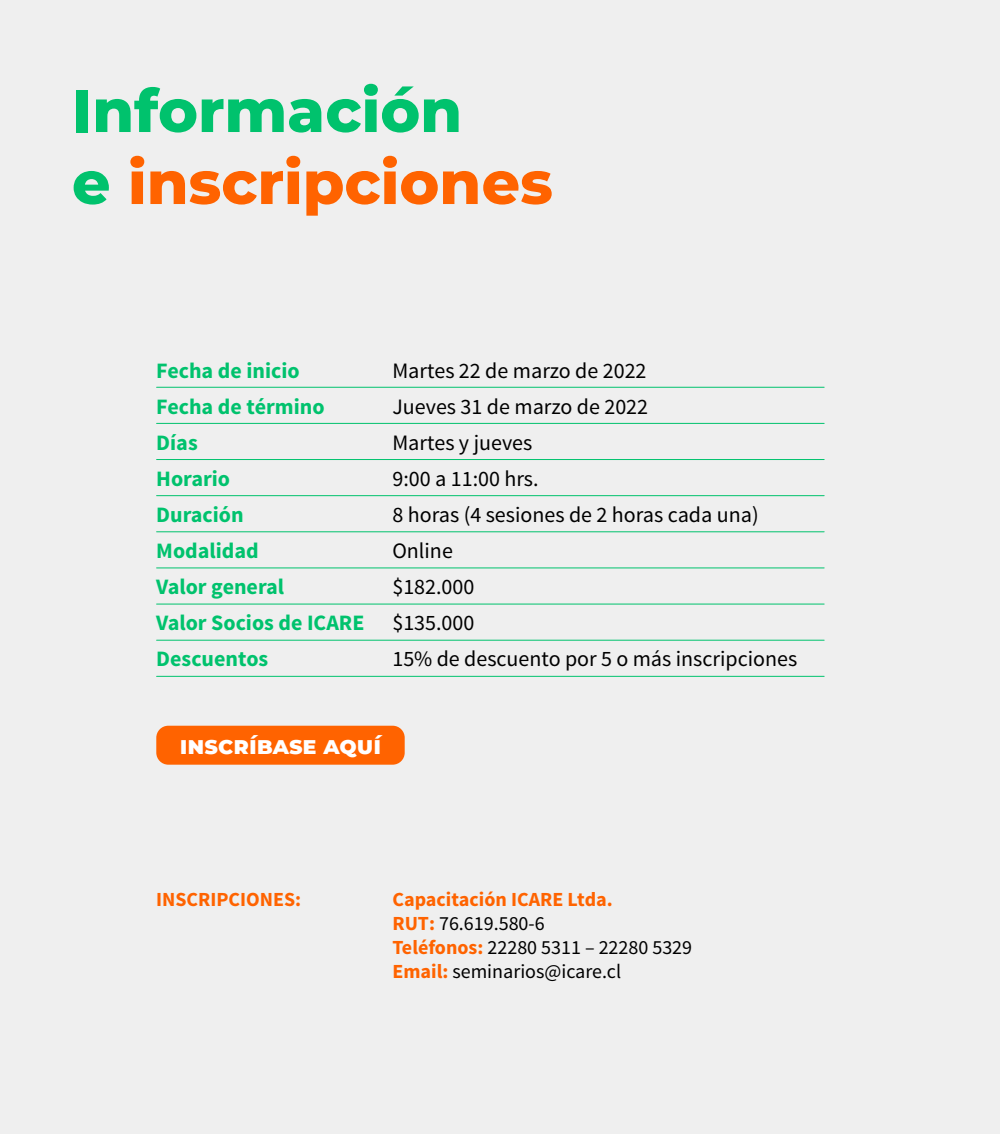
<style>
.page{position:relative;width:1000px;height:1134px;background:#efefef}
.page>*{position:absolute;margin:0;border:0;box-sizing:border-box;transform-origin:0 0}
.t1{font:800 60px/72px "Montserrat";color:#ff6300}
.t2{font:800 24px "Montserrat";color:#fff}
.t3{font:22px/36px "Source Sans Pro";color:#000}
.t4{font:700 22px/36px "Source Sans Pro";color:#00c26d}
.t5{font:20px/24px "Source Sans Pro";color:#000}
.t6{font:700 20px "Source Sans Pro";color:#ff6300}
.s1{color:#00c26d}
.s2{font-weight:700;color:#ff6300}
</style>
<div class="page">
<hr style="left:157px;top:387px;width:667px;height:1px;background:#00c26d">
<hr style="left:157px;top:423px;width:667px;height:1px;background:#00c26d">
<hr style="left:157px;top:459px;width:667px;height:1px;background:#00c26d">
<hr style="left:157px;top:495px;width:667px;height:1px;background:#00c26d">
<hr style="left:157px;top:531px;width:667px;height:1px;background:#00c26d">
<hr style="left:157px;top:567px;width:667px;height:1px;background:#00c26d">
<hr style="left:157px;top:604px;width:667px;height:1px;background:#00c26d">
<hr style="left:157px;top:640px;width:667px;height:1px;background:#00c26d">
<hr style="left:157px;top:676px;width:667px;height:1px;background:#00c26d">
<div style="left:156px;top:726px;width:249px;height:39px;background:#ff6300;border-radius:12px"></div>
<h1 class="t1" style="left:72px;top:71px;width:482px"><span class="s1">Información<br>e</span> inscripciones</h1>
<p class="t4" style="left:156px;top:354px;width:210px">Fecha de inicio<br>Fecha de término<br>Días<br>Horario<br>Duración<br>Modalidad<br>Valor general<br>Valor Socios de ICARE<br>Descuentos</p>
<p class="t3" style="left:392px;top:353px;width:406px">Martes 22 de marzo de 2022<br>Jueves 31 de marzo de 2022<br>Martes y jueves<br>9:00 a 11:00 hrs.<br>8 horas (4 sesiones de 2 horas cada una)<br>Online<br>$182.000<br>$135.000<br>15% de descuento por 5 o más inscripciones</p>
<p class="t2" style="left:180px;top:728px;width:203px">inscríbase aquí</p>
<p class="t6" style="left:156px;top:887px;width:146px">INSCRIPCIONES:</p>
<p class="t5" style="left:392px;top:888px;width:301px"><span class="s2">Capacitación ICARE Ltda.<br>RUT:</span> 76.619.580-6<br><span class="s2">Teléfonos:</span> 22280 5311 – 22280 5329<br><span class="s2">Email:</span> seminarios@icare.cl</p>
</div>
